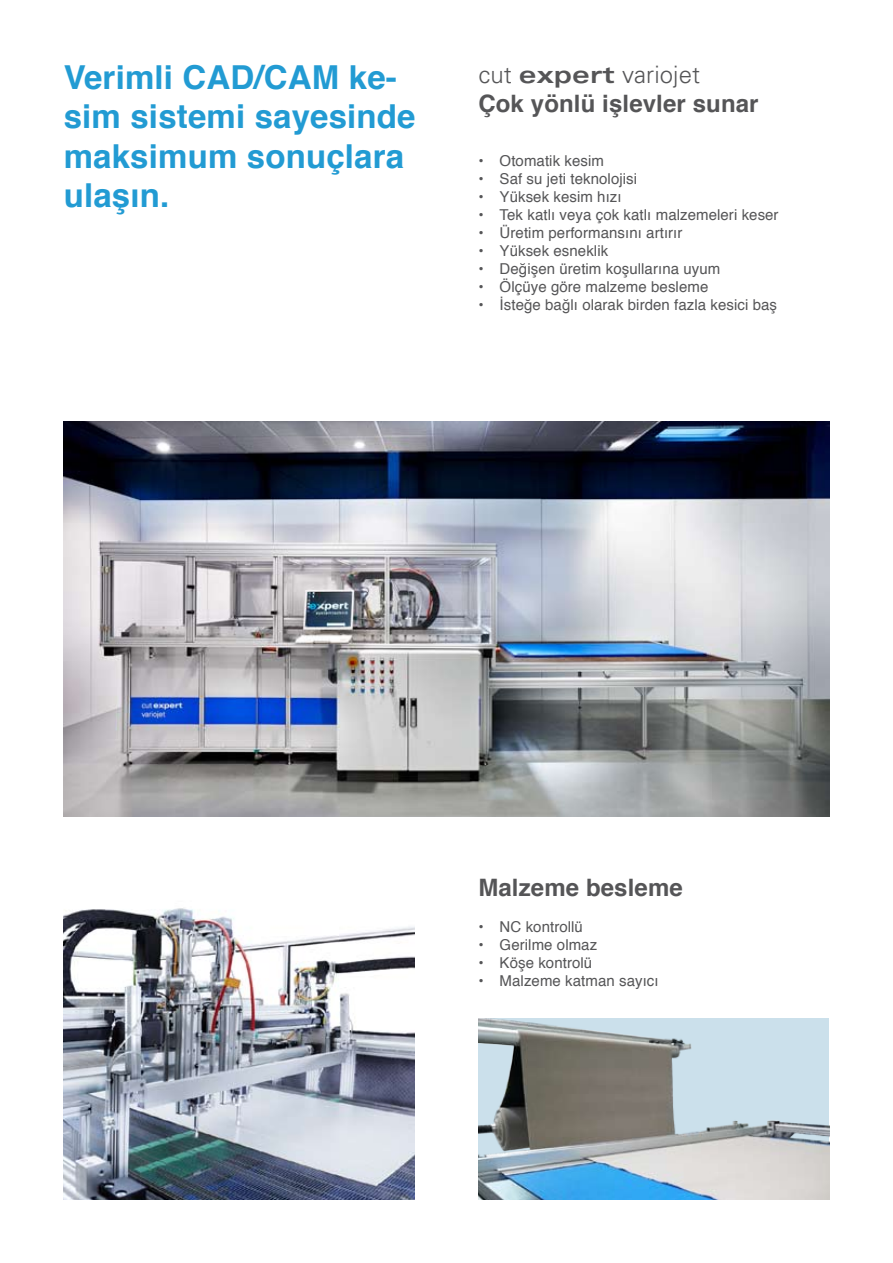
<style>
.page{position:relative;width:893px;height:1263px;background:#fff}
.page>*{position:absolute;margin:0;border:0;box-sizing:border-box;transform-origin:0 0}
.t1{font:700 33px/39.6px "Helvetica";letter-spacing:.005em;color:#229bd3}
.t2{font:700 24px "Helvetica";letter-spacing:.005em;color:#555557}
.t3{font:300 24px "Univers";letter-spacing:.005em;color:#555557}
.t4{font:15px "Helvetica";letter-spacing:.005em;color:#555557}
.s1{font-weight:700;font-stretch:expanded}
</style>
<div class="page">
<img style="left:64px;top:908px;width:351px;height:291px">
<img style="left:478px;top:1018px;width:351px;height:181px">
<img style="left:64px;top:421px;width:765px;height:395px">
<h1 class="t1" style="left:64px;top:58px;width:353px">Verimli CAD/CAM ke&shy;sim sistemi sayesinde maksimum sonuçlara ulaşın.</h1>
<h2 class="t3" style="left:478px;top:60px;width:223px">cut <span class="s1">expert</span> variojet</h2>
<h2 class="t2" style="left:478px;top:84px;width:282px">Çok yönlü işlevler sunar</h2>
<p class="t4" style="left:478px;top:149px;width:127px">• Otomatik kesim</p>
<p class="t4" style="left:478px;top:167px;width:160px">• Saf su jeti teknolojisi</p>
<p class="t4" style="left:478px;top:185px;width:145px">• Yüksek kesim hızı</p>
<p class="t4" style="left:478px;top:203px;width:302px">• Tek katlı veya çok katlı malzemeleri keser</p>
<p class="t4" style="left:478px;top:221px;width:206px">• Üretim performansını artırır</p>
<p class="t4" style="left:478px;top:239px;width:131px">• Yüksek esneklik</p>
<p class="t4" style="left:478px;top:257px;width:243px">• Değişen üretim koşullarına uyum</p>
<p class="t4" style="left:478px;top:275px;width:231px">• Ölçüye göre malzeme besleme</p>
<p class="t4" style="left:478px;top:293px;width:300px">• İsteğe bağlı olarak birden fazla kesici baş</p>
<h2 class="t2" style="left:478px;top:868px;width:206px">Malzeme besleme</h2>
<p class="t4" style="left:478px;top:915px;width:106px">• NC kontrollü</p>
<p class="t4" style="left:478px;top:933px;width:120px">• Gerilme olmaz</p>
<p class="t4" style="left:478px;top:951px;width:115px">• Köşe kontrolü</p>
<p class="t4" style="left:478px;top:969px;width:182px">• Malzeme katman sayıcı</p>
</div>
